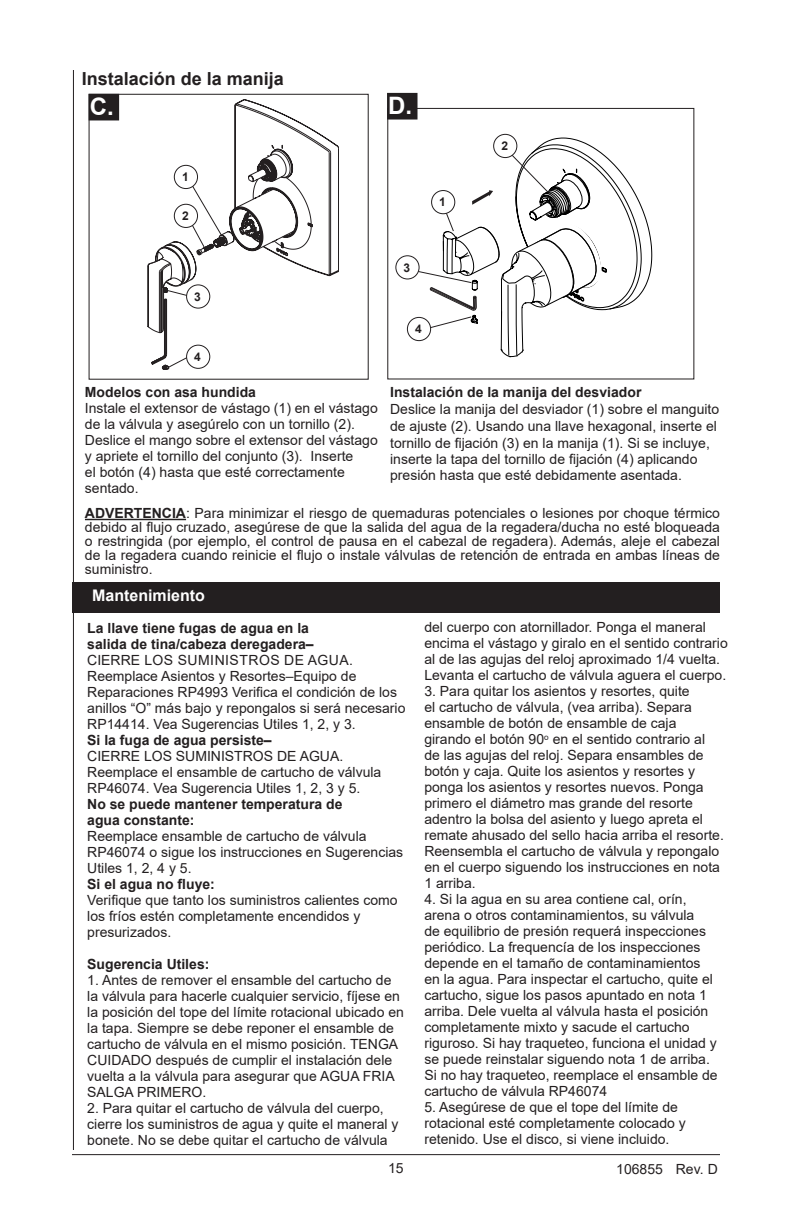
<style>
.page{position:relative;width:792px;height:1224px;background:#fff}
.page>*{position:absolute;margin:0;border:0;box-sizing:border-box;transform-origin:0 0}
.t1{font:700 24px "Arial";color:#fff}
.t2{font:700 18px "Arial";color:#231f20}
.t3{font:700 16px "Arial";color:#fff}
.t4{font:14px/16px "Arial";color:#231f20}
.t5{font:700 14px/16px "Arial";color:#231f20}
.t6{font:700 12px "Arial";color:#231f20}
.s1{font-weight:700}
</style>
<div class="page">
<hr style="left:72px;top:1154px;width:648px;height:1px;background:#231f20">
<hr style="left:73px;top:70px;width:1px;height:1080px;background:#231f20">
<hr style="left:85px;top:519px;width:101px;height:1px;background:#231f20">
<div style="left:72px;top:582px;width:648px;height:30px;background:#231f20"></div>
<div style="left:388px;top:94px;width:29px;height:25px;background:#231f20"></div>
<div style="left:387px;top:93px;width:31px;height:27px;border:2px solid #231f20"></div>
<div style="left:493px;top:134px;width:24px;height:24px;border:1px solid #231f20;border-radius:50%"></div>
<svg style="left:396px;top:256px;width:23px;height:23px"></svg>
<div style="left:395px;top:255px;width:25px;height:24px;border:1px solid #231f20;border-radius:50%"></div>
<div style="left:402px;top:261px;width:11px;height:13px;background:#fff"></div>
<svg style="left:406px;top:138px;width:246px;height:219px"></svg>
<svg style="left:407px;top:317px;width:24px;height:24px"></svg>
<div style="left:407px;top:317px;width:24px;height:24px;border:1px solid #231f20;border-radius:50%"></div>
<div style="left:413px;top:323px;width:12px;height:13px;background:#fff"></div>
<div style="left:90px;top:95px;width:28px;height:24px;background:#231f20"></div>
<div style="left:89px;top:94px;width:30px;height:26px;border:2px solid #231f20"></div>
<svg style="left:148px;top:99px;width:191px;height:271px"></svg>
<div style="left:187px;top:345px;width:23px;height:23px;background:#fff;border-radius:50%"></div>
<div style="left:186px;top:345px;width:24px;height:24px;border:1px solid #231f20;border-radius:50%"></div>
<p class="t2" style="left:82px;top:66px;width:204px">Instalación de la manija</p>
<h1 class="t1" style="left:90px;top:90px;width:25px">C.</h1>
<p class="t6" style="left:182px;top:169px;width:8px">1</p>
<p class="t6" style="left:182px;top:207px;width:8px">2</p>
<h1 class="t1" style="left:388px;top:89px;width:25px">D.</h1>
<p class="t6" style="left:439px;top:194px;width:8px">1</p>
<p class="t6" style="left:501px;top:138px;width:8px">2</p>
<p class="t6" style="left:194px;top:288px;width:8px">3</p>
<p class="t6" style="left:194px;top:348px;width:8px">4</p>
<p class="t5" style="left:85px;top:384px;width:173px">Modelos con asa hundida</p>
<p class="t4" style="left:85px;top:400px;width:294px">Instale el extensor de vástago (1) en el vástago de la válvula y asegúrelo con un tornillo (2).<br>Deslice el mango sobre el extensor del vástago y apriete el tornillo del conjunto (3). Inserte<br>el botón (4) hasta que esté correctamente sentado.</p>
<p class="t6" style="left:404px;top:259px;width:8px">3</p>
<p class="t6" style="left:415px;top:321px;width:8px">4</p>
<p class="t5" style="left:390px;top:384px;width:253px">Instalación de la manija del desviador</p>
<p class="t4" style="left:390px;top:401px;width:331px">Deslice la manija del desviador (1) sobre el manguito de ajuste (2). Usando una llave hexagonal, inserte el tornillo de fijación (3) en la manija (1). Si se incluye, inserte la tapa del tornillo de fijación (4) aplicando presión hasta que esté debidamente asentada.</p>
<p class="t4" style="left:85px;top:506px;width:637px;line-height:14px;text-align:justify"><span class="s1">ADVERTENCIA</span>: Para minimizar el riesgo de quemaduras potenciales o lesiones por choque térmico debido al flujo cruzado, asegúrese de que la salida del agua de la regadera/ducha no esté bloqueada o restringida (por ejemplo, el control de pausa en el cabezal de regadera). Además, aleje el cabezal de la regadera cuando reinicie el flujo o instale válvulas de retención de entrada en ambas líneas de suministro.</p>
<p class="t3" style="left:92px;top:585px;width:114px">Mantenimiento</p>
<p class="t5" style="left:87px;top:620px;width:228px">La llave tiene fugas de agua en la salida de tina/cabeza deregadera–</p>
<p class="t4" style="left:87px;top:652px;width:320px">CIERRE LOS SUMINISTROS DE AGUA.<br>Reemplace Asientos y Resortes–Equipo de Reparaciones RP4993 Verifica el condición de los anillos “O” más bajo y repongalos si será necesario RP14414. Vea Sugerencias Utiles 1, 2, y 3.</p>
<p class="t5" style="left:87px;top:732px;width:186px">Si la fuga de agua persiste–</p>
<p class="t4" style="left:87px;top:748px;width:296px">CIERRE LOS SUMINISTROS DE AGUA.<br>Reemplace el ensamble de cartucho de válvula<br>RP46074. Vea Sugerencia Utiles 1, 2, 3 y 5.</p>
<p class="t5" style="left:87px;top:796px;width:257px">No se puede mantener temperatura de agua constante:</p>
<p class="t4" style="left:87px;top:828px;width:317px">Reemplace ensamble de cartucho de válvula<br>RP46074 o sigue los instrucciones en Sugerencias<br>Utiles 1, 2, 4 y 5.</p>
<p class="t5" style="left:87px;top:876px;width:129px">Si el agua no fluye:</p>
<p class="t4" style="left:87px;top:892px;width:312px">Verifique que tanto los suministros calientes como los fríos estén completamente encendidos y presurizados.</p>
<p class="t5" style="left:87px;top:956px;width:124px">Sugerencia Utiles:</p>
<p class="t4" style="left:87px;top:972px;width:318px">1. Antes de remover el ensamble del cartucho de la válvula para hacerle cualquier servicio, fíjese en la posición del tope del límite rotacional ubicado en la tapa. Siempre se debe reponer el ensamble de cartucho de válvula en el mismo posición. TENGA CUIDADO después de cumplir el instalación dele vuelta a la válvula para asegurar que AGUA FRIA SALGA PRIMERO.</p>
<p class="t4" style="left:87px;top:1100px;width:313px">2. Para quitar el cartucho de válvula del cuerpo, cierre los suministros de agua y quite el maneral y bonete. No se debe quitar el cartucho de válvula</p>
<p class="t4" style="left:424px;top:619px;width:305px">del cuerpo con atornillador. Ponga el maneral encima el vástago y giralo en el sentido contrario al de las agujas del reloj aproximado 1/4 vuelta.<br>Levanta el cartucho de válvula aguera el cuerpo.</p>
<p class="t4" style="left:424px;top:683px;width:301px">3. Para quitar los asientos y resortes, quite<br>el cartucho de válvula, (vea arriba). Separa ensamble de botón de ensamble de caja girando el botón 90<sup>o</sup> en el sentido contrario al de las agujas del reloj. Separa ensambles de botón y caja. Quite los asientos y resortes y ponga los asientos y resortes nuevos. Ponga primero el diámetro mas grande del resorte adentro la bolsa del asiento y luego apreta el remate ahusado del sello hacia arriba el resorte.<br>Reensembla el cartucho de válvula y repongalo en el cuerpo siguendo los instrucciones en nota 1 arriba.</p>
<p class="t4" style="left:424px;top:891px;width:295px">4. Si la agua en su area contiene cal, orín, arena o otros contaminamientos, su válvula<br>de equilibrio de presión requerá inspecciones periódico. La frequencía de los inspecciones depende en el tamaño de contaminamientos en la agua. Para inspectar el cartucho, quite el cartucho, sigue los pasos apuntado en nota 1 arriba. Dele vuelta al válvula hasta el posición completamente mixto y sacude el cartucho riguroso. Si hay traqueteo, funciona el unidad y se puede reinstalar siguendo nota 1 de arriba.<br>Si no hay traqueteo, reemplace el ensamble de cartucho de válvula RP46074</p>
<p class="t4" style="left:424px;top:1099px;width:263px">5. Asegúrese de que el tope del límite de rotacional esté completamente colocado y retenido. Use el disco, si viene incluido.</p>
<p class="t4" style="left:388px;top:1160px;width:17px">15</p>
<p class="t4" style="left:616px;top:1161px;width:103px">106855 Rev. D</p>
</div>
